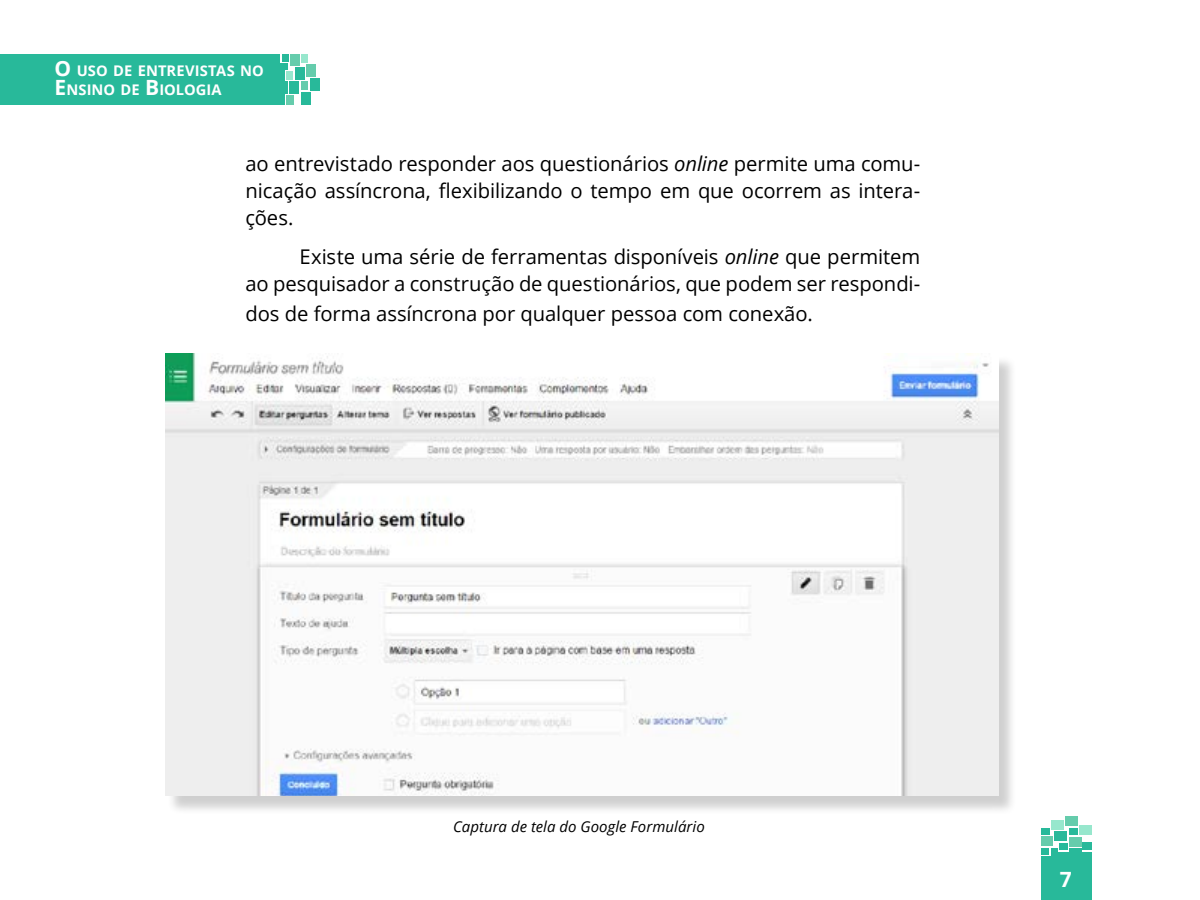
<style>
.page{position:relative;width:1200px;height:900px;background:#fff}
.page>*{position:absolute;margin:0;border:0;box-sizing:border-box;transform-origin:0 0}
.t1{font:700 21px "Open Sans";color:#fff}
.t2{font:20.25px/27px "Open Sans";letter-spacing:-.005em;color:#000;text-align:justify}
.t3{font:italic 15px "Open Sans";letter-spacing:.005em;color:#000}
.t4{font:700 14.7px/19.5px "Open Sans";letter-spacing:.005em;color:#fff}
.s1{font-size:21px}
.s2{font-style:italic}
</style>
<div class="page">
<div style="left:1041px;top:857px;width:51px;height:43px;background:#28b99a"></div>
<div style="left:1080px;top:852px;width:12px;height:9px;background:#28b99a"></div>
<div style="left:1069px;top:848px;width:12px;height:10px;background:#28b99a"></div>
<div style="left:1055px;top:831px;width:12px;height:10px;background:#28b99a"></div>
<div style="left:1066px;top:817px;width:12px;height:9px;background:#65ccac"></div>
<div style="left:1069px;top:837px;width:12px;height:9px;background:#65ccac"></div>
<div style="left:1052px;top:821px;width:12px;height:9px;background:#97e7cd"></div>
<div style="left:1041px;top:829px;width:9px;height:6px;background:#28b99a"></div>
<div style="left:1080px;top:825px;width:12px;height:10px;background:#97e7cd"></div>
<div style="left:1057px;top:852px;width:12px;height:9px;background:#28b99a"></div>
<div style="left:1051px;top:848px;width:7px;height:10px;background:#28b99a"></div>
<div style="left:1041px;top:836px;width:12px;height:10px;background:#65ccac"></div>
<div style="left:1083px;top:843px;width:9px;height:7px;background:#28b99a"></div>
<div style="left:1059px;top:843px;width:8px;height:7px;background:#28b99a"></div>
<div style="left:1041px;top:848px;width:8px;height:7px;background:#28b99a"></div>
<div style="left:1069px;top:828px;width:9px;height:7px;background:#28b99a"></div>
<div style="left:0;top:54px;width:280px;height:51px;background:#28b99a"></div>
<div style="left:275px;top:92px;width:9px;height:13px;background:#28b99a"></div>
<div style="left:278px;top:82px;width:10px;height:12px;background:#28b99a"></div>
<div style="left:295px;top:67px;width:10px;height:12px;background:#28b99a"></div>
<div style="left:310px;top:78px;width:10px;height:12px;background:#28b99a"></div>
<div style="left:290px;top:82px;width:9px;height:12px;background:#28b99a"></div>
<div style="left:306px;top:64px;width:9px;height:12px;background:#65ccac"></div>
<div style="left:301px;top:54px;width:7px;height:8px;background:#97e7cd"></div>
<div style="left:301px;top:92px;width:10px;height:13px;background:#28b99a"></div>
<div style="left:275px;top:70px;width:9px;height:12px;background:#28b99a"></div>
<div style="left:278px;top:64px;width:10px;height:6px;background:#28b99a"></div>
<div style="left:290px;top:54px;width:10px;height:11px;background:#65ccac"></div>
<div style="left:286px;top:95px;width:8px;height:10px;background:#65ccac"></div>
<div style="left:286px;top:71px;width:7px;height:9px;background:#97e7cd"></div>
<div style="left:282px;top:54px;width:6px;height:7px;background:#28b99a"></div>
<div style="left:301px;top:82px;width:7px;height:8px;background:#65ccac"></div>
<div style="left:168px;top:356px;width:849px;height:459px;background:#000;opacity:.19"></div>
<img style="left:165px;top:353px;width:833px;height:443px">
<p class="t4" style="left:55px;top:60px;width:209px"><span class="s1">O</span> USO DE ENTREVISTAS NO<br><span class="s1">E</span> NSINO DE <span class="s1">B</span>IOLOGIA</p>
<p class="t2" style="left:245px;top:150px;width:677px">ao entrevistado responder aos questionários <span class="s2">online</span> permite uma comu&shy;nicação assíncrona, flexibilizando o tempo em que ocorrem as intera&shy;ções.</p>
<p class="t2" style="left:245px;top:243px;width:677px;text-align:right">Existe uma série de ferramentas disponíveis <span class="s2">online</span> que permitem<br>ao pesquisador a construção de questionários, que podem ser respondi-</p>
<p class="t2" style="left:245px;top:300px;width:569px">dos de forma assíncrona por qualquer pessoa com conexão.</p>
<p class="t3" style="left:453px;top:817px;width:253px">Captura de tela do Google Formulário</p>
<p class="t1" style="left:1060px;top:865px;width:13px">7</p>
</div>
